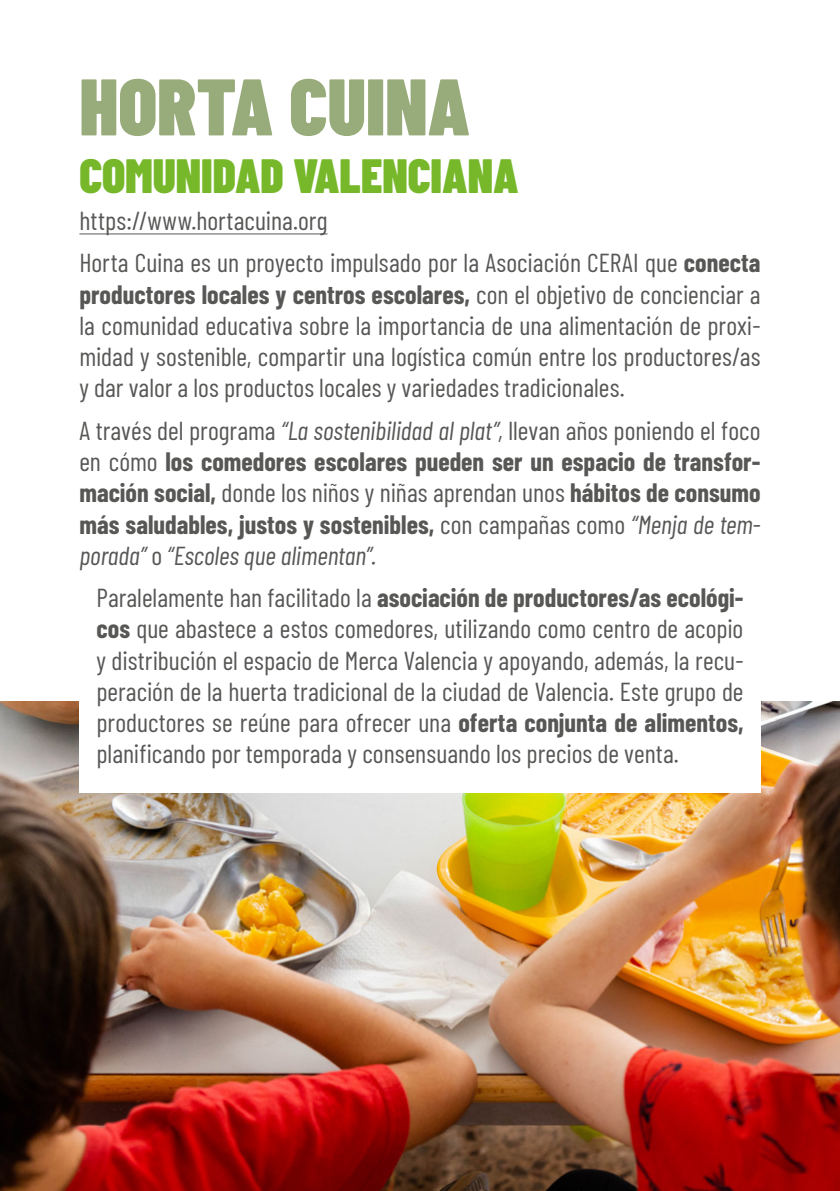
<style>
.page{position:relative;width:840px;height:1191px;background:#fff}
.page>*{position:absolute;margin:0;border:0;box-sizing:border-box;transform-origin:0 0}
.t1{font:900 80px "Barlow Condensed";color:#98ab7a}
.t2{font:900 48px "Barlow Condensed";color:#76b82a}
.t3{font:26px/31.2px "Barlow Condensed";color:#575756;text-align:justify}
.t4{font:700 26px/31.2px "Barlow Condensed";color:#575756;text-align:justify}
.s1{font-weight:700}
.s2{font-weight:400}
.s3{font-weight:400;font-style:italic}
</style>
<div class="page">
<img style="left:0;top:701px;width:839px;height:490px">
<div style="left:79px;top:96px;width:681px;height:697px;background:#fff"></div>
<hr style="left:79px;top:233px;width:248px;height:1px;background:#7e7e7d">
<h1 class="t1" style="left:79px;top:50px;width:392px">HORTA CUINA</h1>
<h2 class="t2" style="left:79px;top:142px;width:440px">COMUNIDAD VALENCIANA</h2>
<p class="t3" style="left:79px;top:197px;width:682px;line-height:42.6px">https://www.hortacuina.org<br>Horta Cuina es un proyecto impulsado por la Asociación CERAI que <span class="s1">conecta</span></p>
<p class="t3" style="left:79px;top:277px;width:682px"><span class="s1">productores locales y centros escolares,</span> con el objetivo de concienciar a la comunidad educativa sobre la importancia de una alimentación de proxi&shy;midad y sostenible, compartir una logística común entre los productores/as y dar valor a los productos locales y variedades tradicionales.</p>
<p class="t4" style="left:79px;top:413px;width:682px"><span class="s2">A través del programa</span> <span class="s3">“La sostenibilidad al plat”,</span> <span class="s2">llevan años poniendo el foco en cómo</span> los comedores escolares pueden ser un espacio de transfor&shy;mación social, <span class="s2">donde los niños y niñas aprendan unos</span> hábitos de consumo más saludables, justos y sostenibles, <span class="s2">con campañas como</span> <span class="s3">“Menja de tem&shy;porada”</span> <span class="s2">o</span> <span class="s3">“Escoles que alimentan”.</span></p>
<p class="t3" style="left:96px;top:580px;width:648px">Paralelamente han facilitado la <span class="s1">asociación de productores/as ecológi&shy;cos</span> que abastece a estos comedores, utilizando como centro de acopio y distribución el espacio de Merca Valencia y apoyando, además, la recu&shy;peración de la huerta tradicional de la ciudad de Valencia. Este grupo de productores se reúne para ofrecer una <span class="s1">oferta conjunta de alimentos, </span>planificando por temporada y consensuando los precios de venta.</p>
</div>
